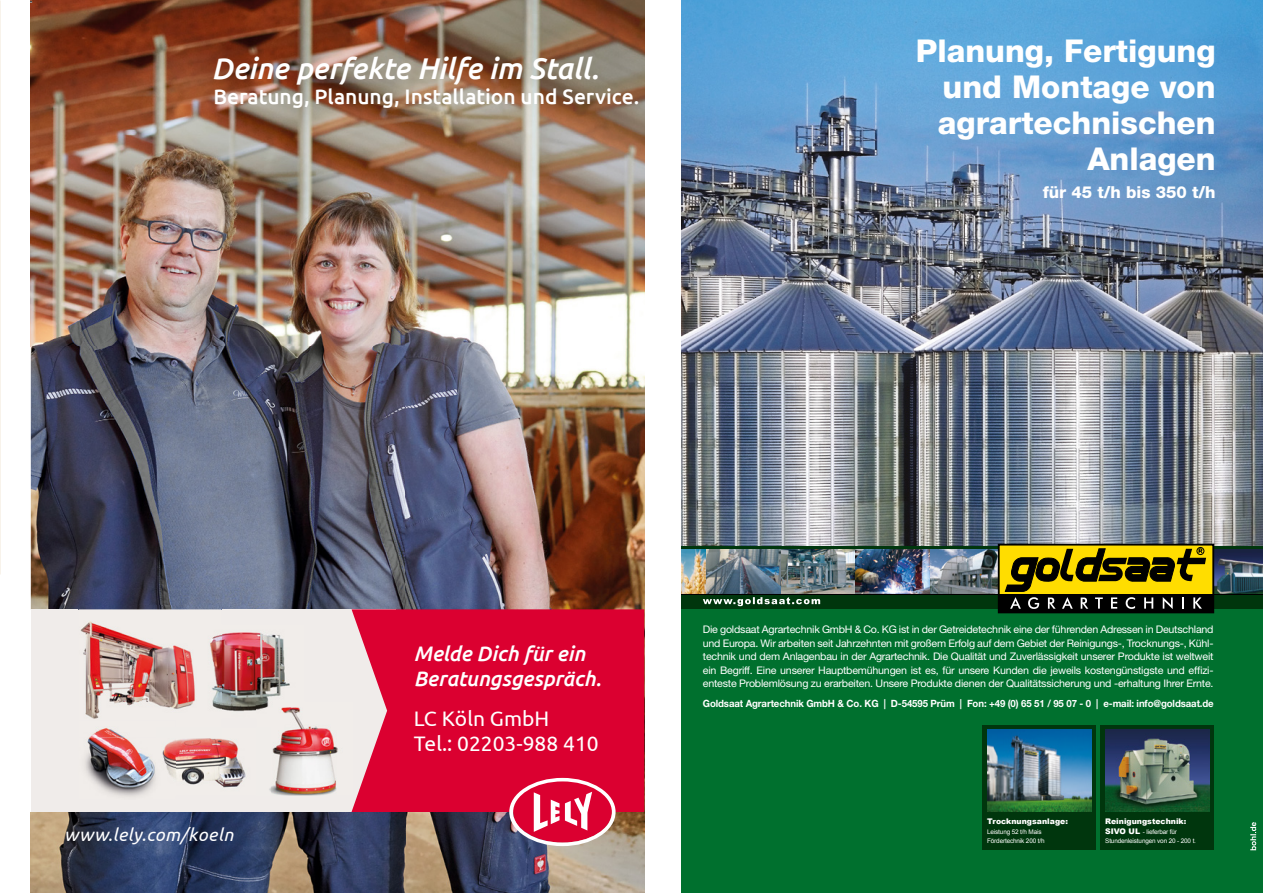
<style>
.page{position:relative;width:1263px;height:893px;background:#fff}
.page>*{position:absolute;margin:0;border:0;box-sizing:border-box;transform-origin:0 0}
.t1{font:800 31.5px/36px "Helvetica Neue LT Std";color:#fff;text-align:right}
.t2{font:italic 500 30px "Ubuntu";letter-spacing:-.005em;color:#fff}
.t3{font:900 29.1px/29.8px "Arial";letter-spacing:-.01em;color:#fff;text-align:right}
.t4{font:500 21px "Ubuntu";letter-spacing:-.005em;color:#fff}
.t5{font:italic 500 21px/25.2px "Ubuntu";color:#fff}
.t6{font:21px/25.2px "Ubuntu";color:#fff}
.t7{font:italic 18px "Ubuntu";letter-spacing:.025em;color:#fff}
.t8{font:800 16.5px "Helvetica Neue LT Std";color:#fff}
.t9{font:900 14.1px "Arial";letter-spacing:-.01em;color:#fff}
.t10{font:10.5px/13.4px "Helvetica Neue";letter-spacing:-.02em;color:#fff;text-align:justify}
.t11{font:700 10.05px "Helvetica Neue";letter-spacing:-.01em;color:#fff;scale:.96 1}
.t12{font:900 7.8px "Arial";color:#fff}
.t13{font:6.3px/8.4px "Arial";letter-spacing:-.02em;color:#fff}
.s1{font-weight:900;font-size:7.8px}
</style>
<div class="page">
<img style="left:681px;top:0;width:582px;height:546px">
<div style="left:681px;top:598px;width:582px;height:295px;background:#00702e"></div>
<div style="left:681px;top:546px;width:582px;height:18px;background:#00360d"></div>
<div style="left:999px;top:594px;width:214px;height:18px;background:#000"></div>
<img style="left:681px;top:547px;width:582px;height:62px">
<div style="left:998px;top:544px;width:216px;height:69px;border:2px solid #000"></div>
<div style="left:1100px;top:725px;width:113px;height:125px;background:#00360d"></div>
<img style="left:1105px;top:729px;width:104px;height:83px">
<div style="left:982px;top:725px;width:113px;height:125px;background:#00360d"></div>
<img style="left:987px;top:729px;width:104px;height:82px">
<svg style="left:1250px;top:822px;width:6px;height:28px"></svg>
<img style="left:31px;top:0;width:374px;height:609px">
<img style="left:405px;top:0;width:239px;height:893px">
<img style="left:31px;top:812px;width:320px;height:81px">
<img style="left:351px;top:812px;width:55px;height:81px">
<div style="left:31px;top:609px;width:364px;height:203px;background:#f0ecea"></div>
<div style="left:351px;top:609px;width:293px;height:203px;background:#db0030"></div>
<svg style="left:509px;top:778px;width:107px;height:68px"></svg>
<img style="left:79px;top:606px;width:142px;height:113px">
<img style="left:175px;top:738px;width:71px;height:50px">
<img style="left:85px;top:728px;width:90px;height:69px">
<img style="left:271px;top:702px;width:83px;height:94px">
<img style="left:197px;top:624px;width:93px;height:95px">
<img style="left:256px;top:702px;width:49px;height:17px">
<img style="left:0;top:0;width:1px;height:313px">
<svg style="left:0;top:562px;width:1px;height:12px"></svg>
<h2 class="t2" style="left:212px;top:50px;width:389px">Deine perfekte Hilfe im Stall.</h2>
<h3 class="t4" style="left:213px;top:84px;width:427px">Beratung, Planung, Installation und Service.</h3>
<h1 class="t1" style="left:916px;top:32px;width:301px">Planung, Fertigung und Montage von agrartechnischen<br>Anlagen</h1>
<h3 class="t8" style="left:1043px;top:182px;width:175px">für 45 t/h bis 350 t/h</h3>
<h3 class="t3" style="left:919px;top:34px;width:296px">Planung, Fertigung und Montage von agrartechnischen</h3>
<h3 class="t9" style="left:1068px;top:156px;width:147px">für 45 t/h bis 350 t/h</h3>
<h3 class="t7" style="left:64px;top:824px;width:171px">www.lely.com/koeln</h3>
<h3 class="t5" style="left:414px;top:640px;width:189px">Melde Dich für ein<br>Beratungsgespräch.</h3>
<h3 class="t6" style="left:414px;top:705px;width:186px">LC Köln GmbH<br>Tel.: 02203-988 410</h3>
<p class="t10" style="left:703px;top:623px;width:512px">Die goldsaat Agrartechnik GmbH &amp; Co. KG ist in der Getreidetechnik eine der führenden Adressen in Deutschland und Europa. Wir arbeiten seit Jahrzehnten mit großem Erfolg auf dem Gebiet der Reinigungs-, Trocknungs-, Kühl&shy;technik und dem Anlagenbau in der Agrartechnik. Die Qualität und Zuverlässigkeit unserer Produkte ist weltweit ein Begriff. Eine unserer Hauptbemühungen ist es, für unsere Kunden die jeweils kostengünstigste und effizi&shy;enteste Problemlösung zu erarbeiten. Unsere Produkte dienen der Qualitätssicherung und -erhaltung Ihrer Ernte.</p>
<p class="t11" style="left:703px;top:698px;width:534px">Goldsaat Agrartechnik GmbH &amp; Co. KG | D-54595 Prüm | Fon: +49 (0) 65 51 / 95 07 - 0 | e-mail: info@goldsaat.de</p>
<p class="t12" style="left:987px;top:816px;width:82px">Trocknungsanlage:</p>
<p class="t13" style="left:987px;top:828px;width:59px">Leistung 52 t/h Mais<br>Fördertechnik 200 t/h</p>
<p class="t12" style="left:1105px;top:816px;width:83px">Reinigungstechnik:</p>
<p class="t13" style="left:1105px;top:828px;width:92px"><span class="s1">SIVO UL</span> - lieferbar für<br>Stundenleistungen von 20 - 200 t.</p>
</div>
